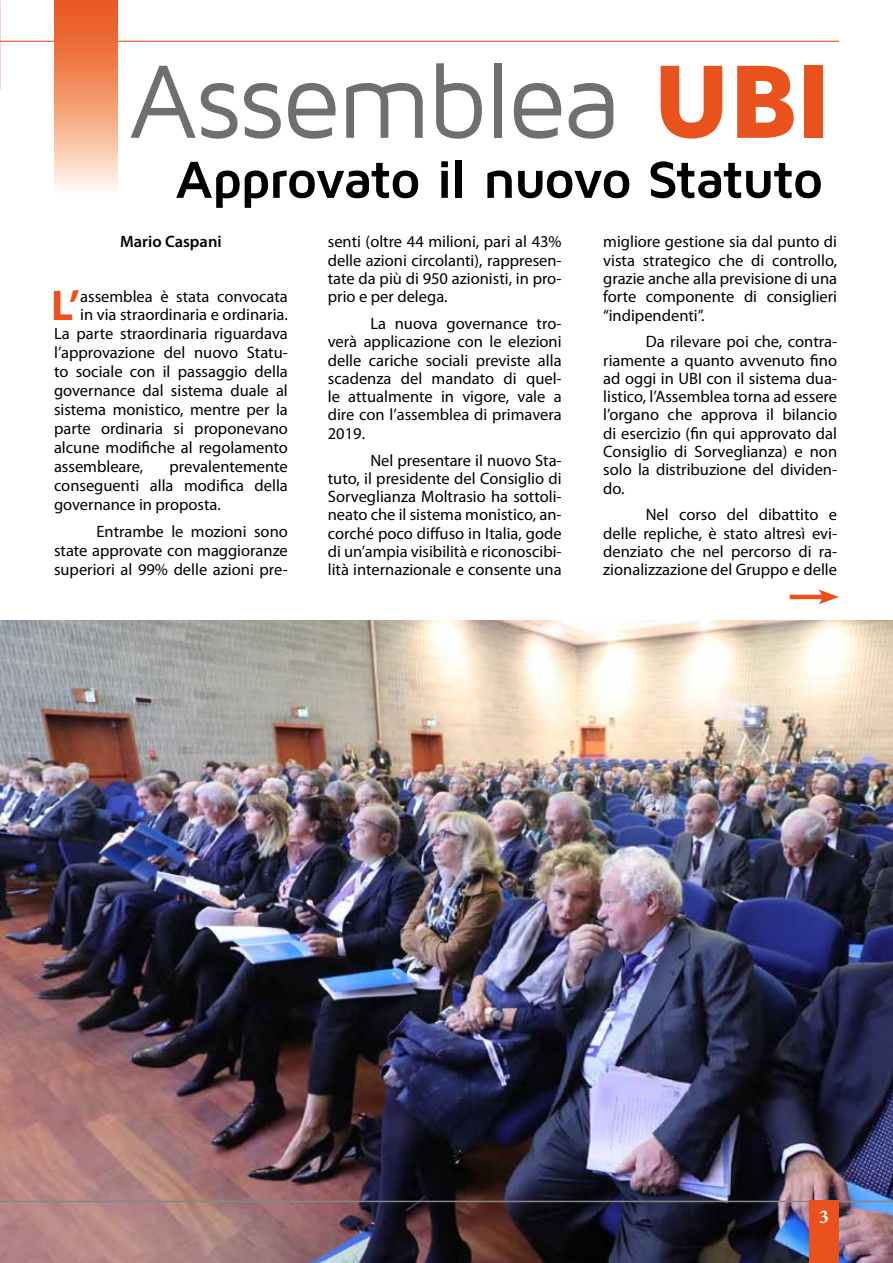
<style>
.page{position:relative;width:893px;height:1263px;background:#fff}
.page>*{position:absolute;margin:0;border:0;box-sizing:border-box;transform-origin:0 0}
.t1{font:108px "Maven Pro";letter-spacing:-.045em;color:#706f6f}
.t2{font:700 54px "Maven Pro";letter-spacing:-.04em;color:#000}
.t3{font:700 43.2px "Myriad Pro";color:#e9511d}
.t4{font:700 19.5px "Minion Pro";color:#fff}
.t5{font:16.5px/18.3px "Myriad Pro";color:#000;text-align:justify}
.t6{font:600 16.5px "Myriad Pro";color:#000}
.s1{font-weight:900;color:#e9511d}
</style>
<div class="page">
<img style="left:0;top:621px;width:893px;height:642px">
<img style="left:0;top:89px;width:1px;height:572px">
<hr style="left:0;top:41px;width:839px;height:1px;background:#e9511d">
<svg style="left:54px;top:0;width:64px;height:189px;background:#f39b73"></svg>
<hr style="left:0;top:1201px;width:893px;height:1px;background:#878787">
<div style="left:809px;top:1201px;width:30px;height:62px;background:#e9511d"></div>
<hr style="left:790px;top:595px;width:36px;height:4px;background:#e9511d">
<svg style="left:818px;top:589px;width:21px;height:15px"></svg>
<h1 class="t1" style="left:128px;top:45px;width:706px">Assemblea <span class="s1">UBI</span></h1>
<h2 class="t2" style="left:175px;top:151px;width:650px">Approvato il nuovo Statuto</h2>
<p class="t6" style="left:120px;top:231px;width:103px">Mario Caspani</p>
<p class="t5" style="left:328px;top:232px;width:235px">senti (oltre 44 milioni, pari al 43% delle azioni circolanti), rappresen&shy;tate da più di 950 azionisti, in pro&shy;prio e per delega.</p>
<p class="t5" style="left:328px;top:314px;width:235px;text-indent:43px">La nuova governance tro&shy;verà applicazione con le elezioni delle cariche sociali previste alla scadenza del mandato di quel&shy;le attualmente in vigore, vale a dire con l’assemblea di primavera 2019.</p>
<p class="t5" style="left:328px;top:451px;width:235px;text-indent:43px">Nel presentare il nuovo Sta&shy;tuto, il presidente del Consiglio di Sorveglianza Moltrasio ha sottoli&shy;neato che il sistema monistico, an&shy;corché poco diffuso in Italia, gode di un’ampia visibilità e riconoscibi&shy;lità internazionale e consente una</p>
<p class="t5" style="left:603px;top:232px;width:235px">migliore gestione sia dal punto di vista strategico che di controllo, grazie anche alla previsione di una forte componente di consiglieri “indipendenti”.</p>
<p class="t5" style="left:603px;top:332px;width:235px;text-indent:43px">Da rilevare poi che, contra&shy;riamente a quanto avvenuto fino ad oggi in UBI con il sistema dua&shy;listico, l’Assemblea torna ad essere l’organo che approva il bilancio di esercizio (fin qui approvato dal Consiglio di Sorveglianza) e non solo la distribuzione del dividen&shy;do.</p>
<p class="t5" style="left:603px;top:505px;width:235px;text-indent:43px">Nel corso del dibattito e delle repliche, è stato altresì evi&shy;denziato che nel percorso di ra&shy;zionalizzazione del Gruppo e delle</p>
<h3 class="t3" style="left:51px;top:277px;width:31px">L’</h3>
<p class="t5" style="left:80px;top:287px;width:209px">assemblea è stata convocata</p>
<p class="t5" style="left:80px;top:305px;width:209px">in via straordinaria e ordinaria.</p>
<p class="t5" style="left:54px;top:324px;width:235px">La parte straordinaria riguardava</p>
<p class="t5" style="left:54px;top:343px;width:235px">l’approvazione del nuovo Statu-</p>
<p class="t5" style="left:54px;top:362px;width:235px">to sociale con il passaggio della</p>
<p class="t5" style="left:54px;top:381px;width:235px">governance dal sistema duale al</p>
<p class="t5" style="left:54px;top:400px;width:235px">sistema monistico, mentre per la</p>
<p class="t5" style="left:54px;top:419px;width:235px">parte ordinaria si proponevano</p>
<p class="t5" style="left:54px;top:438px;width:235px">alcune modifiche al regolamento</p>
<p class="t5" style="left:54px;top:457px;width:91px">assembleare,</p>
<p class="t5" style="left:54px;top:457px;width:235px;line-height:18.9px;text-indent:116px">prevalentemente conseguenti alla modifica della governance in proposta.</p>
<p class="t5" style="left:54px;top:522px;width:235px;line-height:18.9px;text-indent:43px">Entrambe le mozioni sono state approvate con maggioranze superiori al 99% delle azioni pre-</p>
<p class="t4" style="left:819px;top:1203px;width:11px">3</p>
</div>
